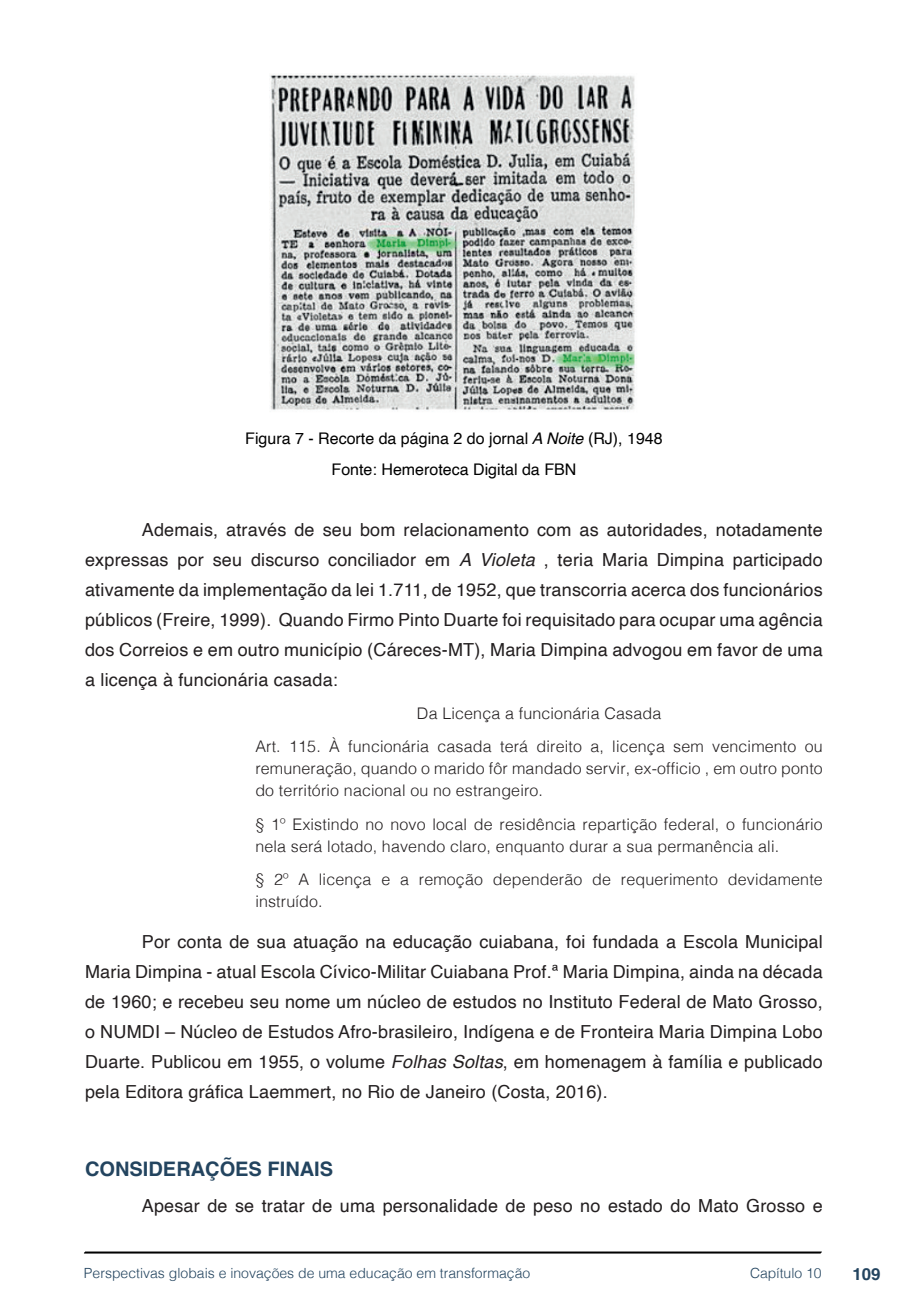
<style>
.page{position:relative;width:908px;height:1304px;background:#fff}
.page>*{position:absolute;margin:0;border:0;box-sizing:border-box;transform-origin:0 0}
.TITULOS{font:700 20px "Helvetica";color:#23445f}
.txt{font:18px/30px "Helvetica";letter-spacing:.01em;color:#231f20;text-align:justify}
.t1{font:700 16.8px "Helvetica";color:#23445f}
.citacoes{font:300 16px/22px "Helvetica";letter-spacing:.01em;color:#231f20}
.imagens_graf_tab{font:16px "Helvetica";color:#000}
.t2{font:300 14px "Helvetica";color:#23445f}
.s1{font-style:italic}
</style>
<div class="page">
<svg style="left:84px;top:1251px;width:737px;height:3px;background:#515151"></svg>
<img style="left:270px;top:74px;width:365px;height:336px">
<p class="imagens_graf_tab" style="left:245px;top:426px;width:419px">Figura 7 - Recorte da página 2 do jornal <span class="s1">A Noite</span> (RJ), 1948</p>
<p class="imagens_graf_tab" style="left:331px;top:457px;width:246px">Fonte: Hemeroteca Digital da FBN</p>
<p class="txt" style="left:85px;top:515px;width:738px;text-indent:57px">Ademais, através de seu bom relacionamento com as autoridades, notadamente expressas por seu discurso conciliador em <span class="s1">A Violeta</span> , teria Maria Dimpina participado ativamente da implementação da lei 1.711, de 1952, que transcorria acerca dos funcionários públicos (Freire, 1999). Quando Firmo Pinto Duarte foi requisitado para ocupar uma agência dos Correios e em outro município (Cáreces-MT), Maria Dimpina advogou em favor de uma a licença à funcionária casada:</p>
<p class="citacoes" style="left:417px;top:701px;width:246px">Da Licença a funcionária Casada</p>
<p class="citacoes" style="left:255px;top:734px;width:568px;text-align:justify">Art. 115. À funcionária casada terá direito a, licença sem vencimento ou remuneração, quando o marido fôr mandado servir, ex-officio , em outro ponto do território nacional ou no estrangeiro.</p>
<p class="citacoes" style="left:255px;top:812px;width:568px">§ 1º Existindo no novo local de residência repartição federal, o funcionário nela será lotado, havendo claro, enquanto durar a sua permanência ali.</p>
<p class="citacoes" style="left:255px;top:867px;width:568px">§ 2º A licença e a remoção dependerão de requerimento devidamente instruído.</p>
<p class="txt" style="left:85px;top:927px;width:738px;text-indent:57px">Por conta de sua atuação na educação cuiabana, foi fundada a Escola Municipal Maria Dimpina - atual Escola Cívico-Militar Cuiabana Prof.ª Maria Dimpina, ainda na década de 1960; e recebeu seu nome um núcleo de estudos no Instituto Federal de Mato Grosso, o NUMDI – Núcleo de Estudos Afro-brasileiro, Indígena e de Fronteira Maria Dimpina Lobo Duarte. Publicou em 1955, o volume <span class="s1">Folhas Soltas</span>, em homenagem à família e publicado pela Editora gráfica Laemmert, no Rio de Janeiro (Costa, 2016).</p>
<p class="TITULOS" style="left:85px;top:1157px;width:249px">CONSIDERAÇÕES FINAIS</p>
<p class="txt" style="left:142px;top:1191px;width:682px">Apesar de se tratar de uma personalidade de peso no estado do Mato Grosso e</p>
<p class="t2" style="left:84px;top:1261px;width:447px">Perspectivas globais e inovações de uma educação em transformação</p>
<p class="t2" style="left:749px;top:1261px;width:73px">Capítulo 10</p>
<p class="t1" style="left:851px;top:1264px;width:30px">109</p>
</div>
